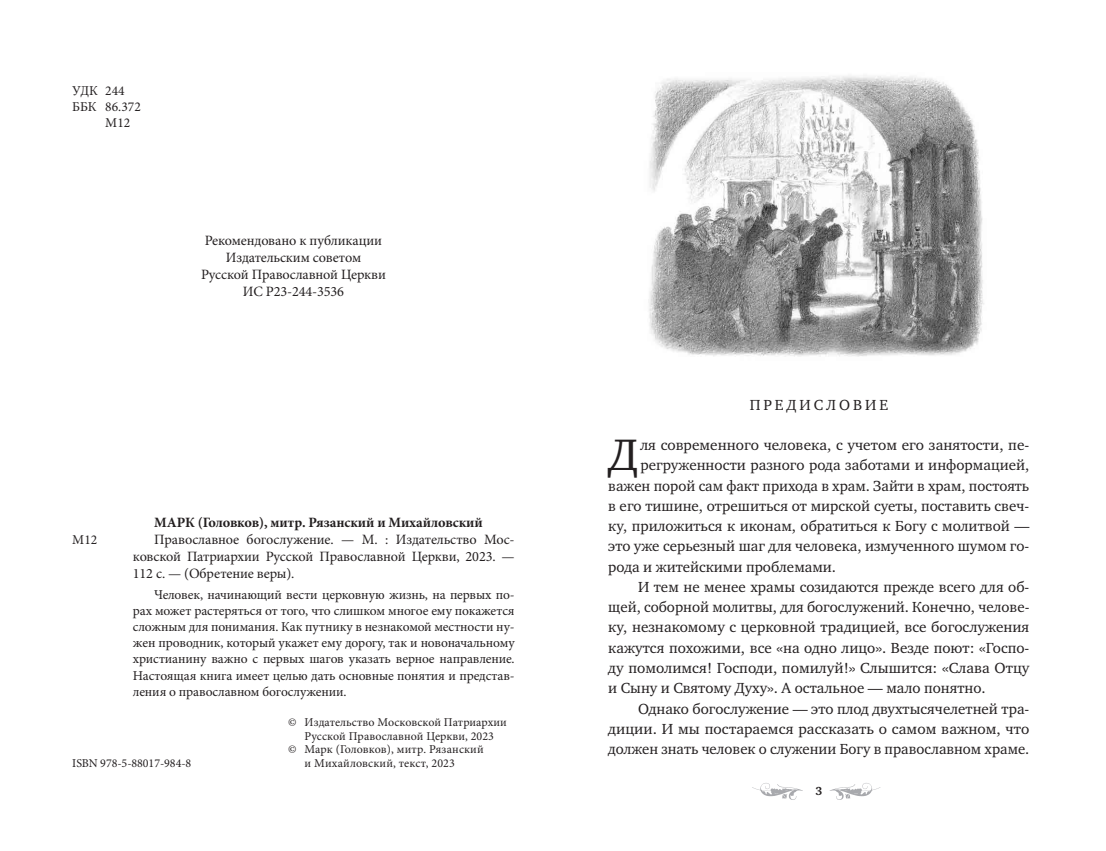
<style>
.page{position:relative;width:1106px;height:851px;background:#fff}
.page>*{position:absolute;margin:0;border:0;box-sizing:border-box;transform-origin:0 0}
.t1{font:45.15px "Charter C";color:#231f20}
.t2{font:15px "Charter C";color:#231f20}
.t3{font:14.25px/17.1px "Minion Pro";letter-spacing:-.01em;color:#231f20;text-align:justify}
.t4{font:700 14.25px "Minion Pro";letter-spacing:-.01em;color:#231f20}
.t5{font:13.5px/16.2px "Minion Pro";letter-spacing:-.01em;color:#231f20;text-align:justify}
.t6{font:12px "Minion Pro";letter-spacing:.005em;color:#231f20}
</style>
<div class="page">
<svg style="left:752px;top:783px;width:51px;height:16px"></svg>
<svg style="left:829px;top:783px;width:51px;height:16px"></svg>
<img style="left:648px;top:76px;width:336px;height:281px">
<p class="t5" style="left:72px;top:82px;width:54px">УДК 244</p>
<p class="t5" style="left:72px;top:99px;width:70px">ББК 86.372</p>
<p class="t5" style="left:105px;top:115px;width:26px">М12</p>
<p class="t3" style="left:201px;top:231px;width:186px;text-align:center">Рекомендовано к публикации<br>Издательским советом<br>Русской Православной Церкви<br>ИС Р23-244-3536</p>
<p class="t4" style="left:154px;top:512px;width:330px">МАРК (Головков), митр. Рязанский и Михайловский</p>
<p class="t3" style="left:133px;top:530px;width:383px;text-indent:21px">Православное богослужение. — М. : Издательство Мос&shy;ковской Патриархии Русской Православной Церкви, 2023. — 112 с. — (Обретение веры).</p>
<p class="t5" style="left:133px;top:586px;width:383px;text-indent:21px">Человек, начинающий вести церковную жизнь, на первых по&shy;рах может растеряться от того, что слишком многое ему покажется сложным для понимания. Как путнику в незнакомой местности ну&shy;жен проводник, который укажет ему дорогу, так и новоначальному христианину важно с первых шагов указать верное направление.<br>Настоящая книга имеет целью дать основные понятия и представ&shy;ления о православном богослужении.</p>
<p class="t6" style="left:288px;top:713px;width:220px">© Издательство Московской Патриархии</p>
<p class="t6" style="left:304px;top:727px;width:191px">Русской Православной Церкви, 2023</p>
<p class="t6" style="left:288px;top:741px;width:197px">© Марк (Головков), митр. Рязанский</p>
<p class="t6" style="left:304px;top:755px;width:152px">и Михайловский, текст, 2023</p>
<p class="t5" style="left:72px;top:531px;width:26px">М12</p>
<p class="t6" style="left:72px;top:755px;width:120px">ISBN 978-5-88017-984-8</p>
<p class="t2" style="left:749px;top:396px;width:140px">Предисловие</p>
<h1 class="t1" style="left:608px;top:430px;width:30px">Д</h1>
<p class="t2" style="left:640px;top:436px;width:390px">ля современного человека, с учетом его занятости, пе-</p>
<p class="t2" style="left:640px;top:457px;width:390px">регруженности разного рода заботами и информацией,</p>
<p class="t2" style="left:608px;top:477px;width:422px">важен порой сам факт прихода в храм. Зайти в храм, постоять</p>
<p class="t2" style="left:608px;top:497px;width:422px">в его тишине, отрешиться от мирской суеты, поставить свеч-</p>
<p class="t2" style="left:608px;top:517px;width:422px">ку, приложиться к иконам, обратиться к Богу с молитвой —</p>
<p class="t2" style="left:608px;top:538px;width:422px">это уже серьезный шаг для человека, измученного шумом го-</p>
<p class="t2" style="left:608px;top:558px;width:229px">рода и житейскими проблемами.</p>
<p class="t2" style="left:638px;top:578px;width:393px">И тем не менее храмы созидаются прежде всего для об-</p>
<p class="t2" style="left:608px;top:598px;width:422px">щей, соборной молитвы, для богослужений. Конечно, челове-</p>
<p class="t2" style="left:608px;top:619px;width:422px">ку, незнакомому с церковной традицией, все богослужения</p>
<p class="t2" style="left:608px;top:639px;width:422px">кажутся похожими, все «на одно лицо». Везде поют: «Госпо-</p>
<p class="t2" style="left:608px;top:659px;width:422px">ду помолимся! Господи, помилуй!» Слышится: «Слава Отцу</p>
<p class="t2" style="left:608px;top:679px;width:379px">и Сыну и Святому Духу». А остальное — мало понятно.</p>
<p class="t2" style="left:638px;top:700px;width:393px">Однако богослужение — это плод двухтысячелетней тра-</p>
<p class="t2" style="left:608px;top:720px;width:422px">диции. И мы постараемся рассказать о самом важном, что</p>
<p class="t2" style="left:608px;top:740px;width:422px">должен знать человек о служении Богу в православном храме.</p>
</div>
